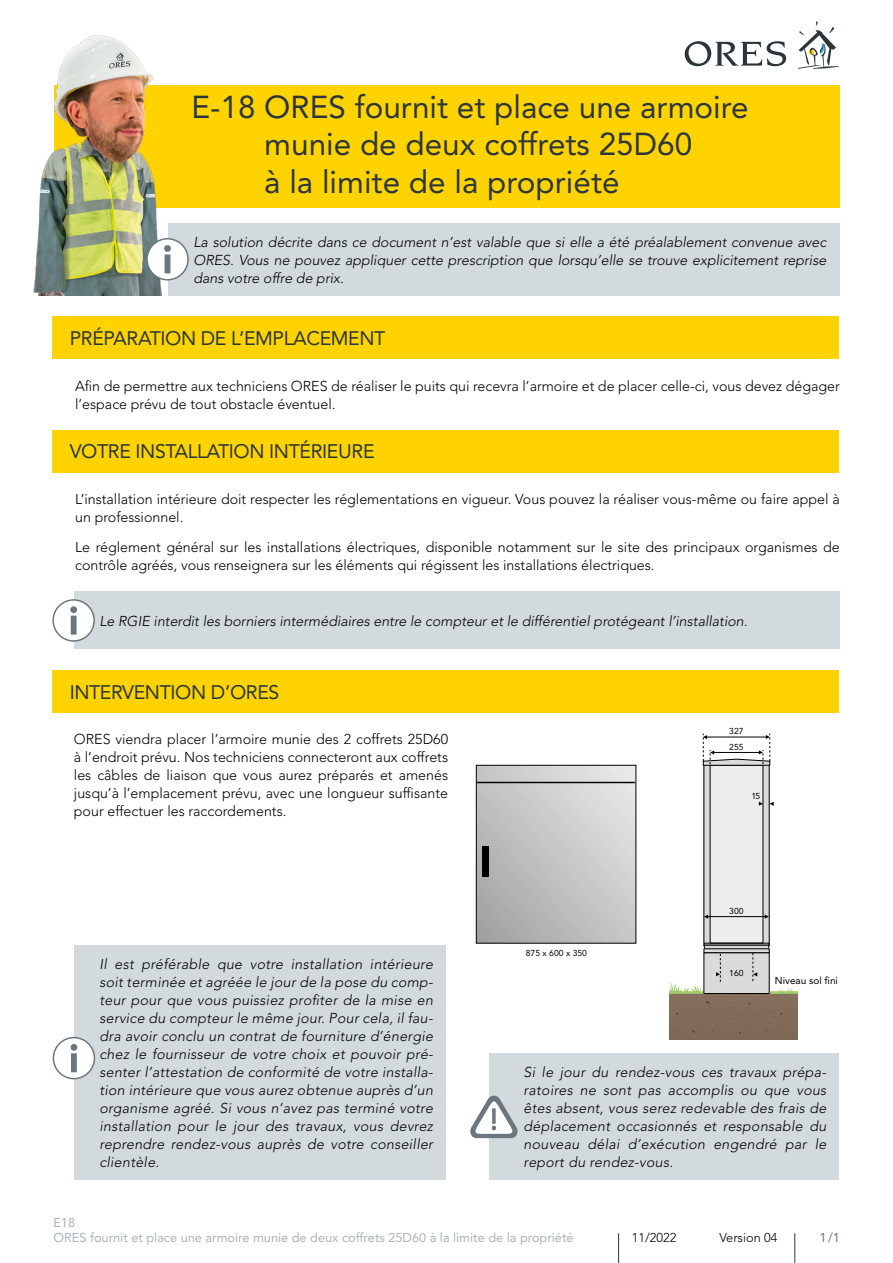
<style>
.page{position:relative;width:893px;height:1263px;background:#fff}
.page>*{position:absolute;margin:0;border:0;box-sizing:border-box;transform-origin:0 0}
.t1{font:31.5px/37.5px "Avenir LT Std";color:#2a363b}
.t2{font:19.5px "Avenir LT Std";letter-spacing:-.02em;color:#2a363b}
.t3{font:italic 300 14.25px/18px "Avenir LT Std";color:#000;text-align:justify}
.t4{font:300 14.25px/18px "Avenir LT Std";color:#000}
.t5{font:12.75px/14.2px "Avenir LT Std";color:#a9b3b9}
.t6{font:300 12.75px "Avenir LT Std";color:#000}
.t7{font:12.75px "Avenir LT Std";color:#6a777e}
.t8{font:10.05px "Avenir LT Std";color:#000}
.t9{font:8.55px/15.5px "Avenir LT Std";color:#000}
.t10{font:8.55px "Avenir LT Std";color:#2a363b}
.t11{font:800 8.55px "Avenir LT Std";color:#2a363b}
</style>
<div class="page">
<hr style="left:794px;top:1233px;width:1px;height:30px;background:#2a363b">
<hr style="left:618px;top:1233px;width:1px;height:30px;background:#2a363b">
<svg style="left:685px;top:41px;width:101px;height:25px"></svg>
<svg style="left:798px;top:21px;width:41px;height:48px"></svg>
<div style="left:54px;top:85px;width:786px;height:123px;background:#ffd300"></div>
<img style="left:33px;top:35px;width:135px;height:260px">
<div style="left:53px;top:317px;width:786px;height:42px;background:#ffd300"></div>
<div style="left:53px;top:430px;width:786px;height:42px;background:#ffd300"></div>
<div style="left:53px;top:670px;width:786px;height:43px;background:#ffd300"></div>
<svg style="left:704px;top:766px;width:65px;height:177px;background:#bcbcbc"></svg>
<hr style="left:670px;top:991px;width:128px;height:2px;background:#b5d276">
<div style="left:710px;top:765px;width:53px;height:178px;background:#ededed"></div>
<hr style="left:703px;top:765px;width:1px;height:178px;background:#000">
<hr style="left:769px;top:765px;width:1px;height:178px;background:#000">
<div style="left:703px;top:943px;width:67px;height:2px;border:1px solid #000"></div>
<hr style="left:708px;top:916px;width:58px;height:1px;background:#000">
<svg style="left:765px;top:914px;width:4px;height:4px"></svg>
<svg style="left:704px;top:915px;width:4px;height:4px"></svg>
<svg style="left:759px;top:801px;width:4px;height:5px"></svg>
<svg style="left:770px;top:802px;width:4px;height:4px"></svg>
<svg style="left:670px;top:944px;width:127px;height:95px"></svg>
<svg style="left:703px;top:734px;width:67px;height:32px"></svg>
<svg style="left:478px;top:767px;width:156px;height:174px;background:#c4c4c4"></svg>
<div style="left:476px;top:765px;width:160px;height:178px;border:1px solid #000"></div>
<hr style="left:476px;top:782px;width:159px;height:1px;background:#000">
<div style="left:482px;top:847px;width:6px;height:30px;background:#000"></div>
<div style="left:74px;top:592px;width:765px;height:57px;background:#d3dadd"></div>
<div style="left:53px;top:600px;width:41px;height:41px;background:#fff;border-radius:50%"></div>
<div style="left:52px;top:599px;width:43px;height:43px;border:2px solid #6a777e;border-radius:50%"></div>
<svg style="left:70px;top:606px;width:7px;height:29px"></svg>
<div style="left:74px;top:946px;width:372px;height:234px;background:#d3dadd"></div>
<div style="left:53px;top:1037px;width:41px;height:42px;background:#fff;border-radius:50%"></div>
<div style="left:53px;top:1037px;width:42px;height:42px;border:2px solid #6a777e;border-radius:50%"></div>
<svg style="left:71px;top:1044px;width:6px;height:28px"></svg>
<div style="left:168px;top:223px;width:671px;height:72px;background:#d3dadd"></div>
<div style="left:147px;top:239px;width:41px;height:41px;background:#fff;border-radius:50%"></div>
<div style="left:146px;top:238px;width:43px;height:42px;border:2px solid #6a777e;border-radius:50%"></div>
<svg style="left:164px;top:245px;width:7px;height:28px"></svg>
<div style="left:489px;top:1054px;width:350px;height:126px;background:#d3dadd"></div>
<svg style="left:470px;top:1095px;width:47px;height:43px"></svg>
<h1 class="t1" style="left:264px;top:89px;width:486px;text-indent:-73px">E-18 ORES fournit et place une armoire munie de deux coffrets 25D60<br>à la limite de la propriété</h1>
<p class="t3" style="left:193px;top:233px;width:634px">La solution décrite dans ce document n’est valable que si elle a été préalablement convenue avec ORES. Vous ne pouvez appliquer cette prescription que lorsqu’elle se trouve explicitement reprise dans votre offre de prix.</p>
<h2 class="t2" style="left:70px;top:327px;width:317px">PRÉPARATION DE L’EMPLACEMENT</h2>
<p class="t4" style="left:75px;top:377px;width:766px">Afin de permettre aux techniciens ORES de réaliser le puits qui recevra l’armoire et de placer celle-ci, vous devez dégager l’espace prévu de tout obstacle éventuel.</p>
<h2 class="t2" style="left:70px;top:440px;width:306px">VOTRE INSTALLATION INTÉRIEURE</h2>
<p class="t4" style="left:75px;top:490px;width:766px">L’installation intérieure doit respecter les réglementations en vigueur. Vous pouvez la réaliser vous-même ou faire appel à un professionnel.</p>
<p class="t4" style="left:75px;top:539px;width:766px">Le réglement général sur les installations électriques, disponible notamment sur le site des principaux organismes de contrôle agréés, vous renseignera sur les éléments qui régissent les installations électriques.</p>
<p class="t3" style="left:99px;top:612px;width:650px">Le RGIE interdit les borniers intermédiaires entre le compteur et le différentiel protégeant l’installation.</p>
<h2 class="t2" style="left:70px;top:681px;width:211px">INTERVENTION D’ORES</h2>
<p class="t4" style="left:74px;top:730px;width:376px;text-align:justify">ORES viendra placer l’armoire munie des 2 coffrets 25D60 à l’endroit prévu. Nos techniciens connecteront aux coffrets les câbles de liaison que vous aurez préparés et amenés jusqu’à l’emplacement prévu, avec une longueur suffisante pour effectuer les raccordements.</p>
<p class="t10" style="left:324px;top:732px;width:66px">ARMOIRE POUR</p>
<p class="t11" style="left:330px;top:742px;width:57px">1 COMPTEUR</p>
<p class="t9" style="left:158px;top:739px;width:16px">255</p>
<p class="t9" style="left:180px;top:789px;width:10px">15</p>
<p class="t3" style="left:99px;top:955px;width:335px">Il est préférable que votre installation intérieure soit terminée et agréée le jour de la pose du comp&shy;teur pour que vous puissiez profiter de la mise en service du compteur le même jour. Pour cela, il fau&shy;dra avoir conclu un contrat de fourniture d’énergie chez le fournisseur de votre choix et pouvoir pré&shy;senter l’attestation de conformité de votre installa&shy;tion intérieure que vous aurez obtenue auprès d’un organisme agréé. Si vous n’avez pas terminé votre installation pour le jour des travaux, vous devrez reprendre rendez-vous auprès de votre conseiller clientèle.</p>
<p class="t8" style="left:203px;top:975px;width:65px">Niveau sol fini</p>
<p class="t9" style="left:526px;top:946px;width:63px">875 x 600 x 350</p>
<p class="t9" style="left:729px;top:723px;width:16px">327<br>255</p>
<p class="t9" style="left:751px;top:789px;width:10px">15</p>
<p class="t9" style="left:729px;top:903px;width:16px">300</p>
<p class="t9" style="left:729px;top:966px;width:16px">160</p>
<p class="t8" style="left:775px;top:975px;width:65px">Niveau sol fini</p>
<p class="t3" style="left:524px;top:1063px;width:304px">Si le jour du rendez-vous ces travaux prépa&shy;ratoires ne sont pas accomplis ou que vous êtes absent, vous serez redevable des frais de déplacement occasionnés et responsable du nouveau délai d’exécution engendré par le report du rendez-vous.</p>
<p class="t5" style="left:53px;top:1216px;width:522px">E18<br>ORES fournit et place une armoire munie de deux coffrets 25D60 à la limite de la propriété</p>
<p class="t6" style="left:632px;top:1230px;width:46px">11/2022</p>
<p class="t6" style="left:719px;top:1230px;width:59px">Version 04</p>
<p class="t7" style="left:819px;top:1230px;width:22px">1/1</p>
</div>
